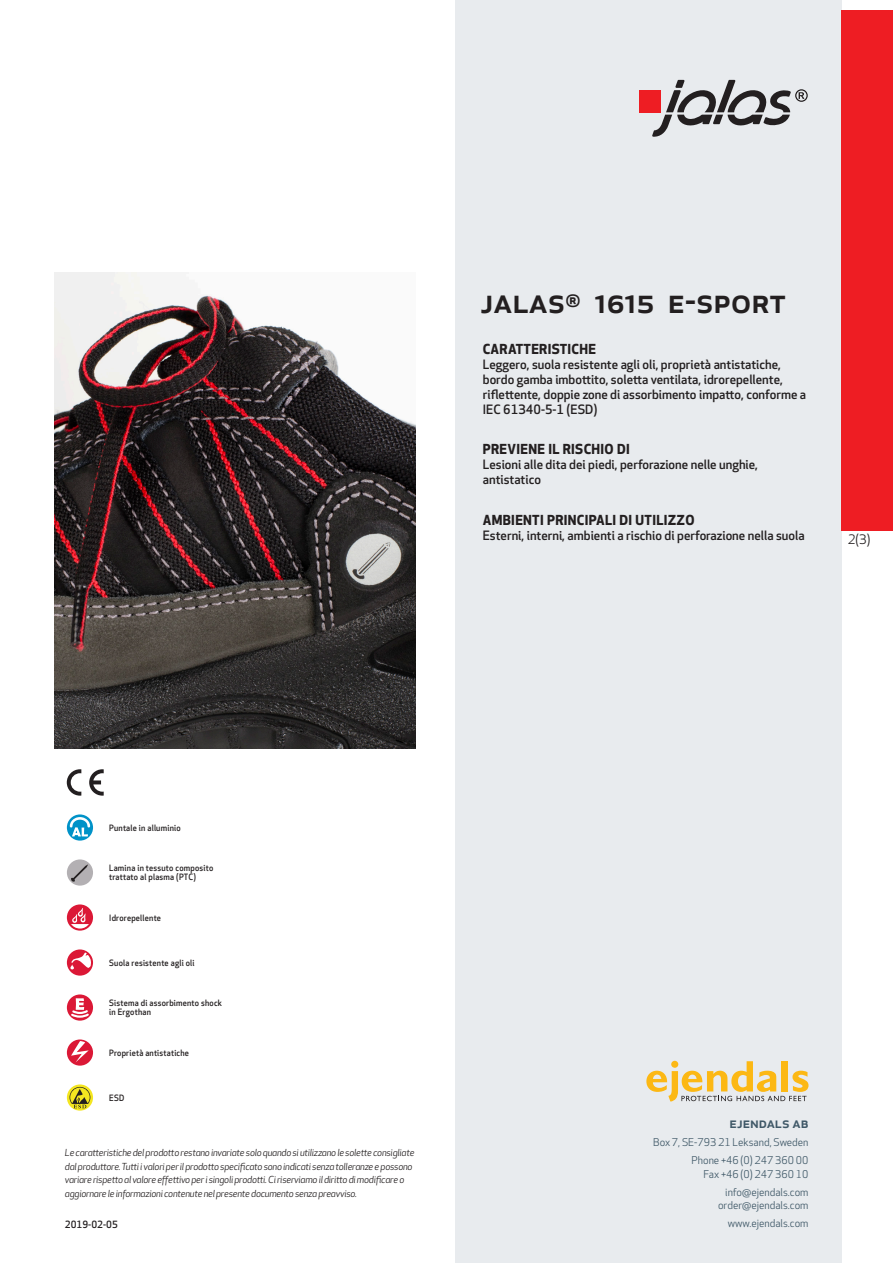
<style>
.page{position:relative;width:893px;height:1263px;background:#fff}
.page>*{position:absolute;margin:0;border:0;box-sizing:border-box;transform-origin:0 0}
.prodname{font:500 34.5px "Apex New";color:#231f20}
.t1{font:500 15px "Apex New";color:#405968}
.Funktion_body{font:700 13.5px "Apex New";letter-spacing:.025em;color:#231f20}
.t2{font:12.75px "Apex New";color:#231f20}
.Funktion_body-2{font:500 12.6px/15px "Apex New";color:#231f20}
.t3{font:10.5px/18px "Apex New";color:#405968;text-align:right}
.Sidfot_datum{font:500 9.75px "Apex New";color:#231f20}
.t4{font:italic 9.45px/13.5px "Apex New";letter-spacing:-.025em;color:#231f20}
.Artikel{font:500 8.55px/9px "Apex New";letter-spacing:.025em;color:#231f20;scale:.95 1}
</style>
<div class="page">
<div style="left:455px;top:0;width:387px;height:1263px;background:#e8ebee"></div>
<svg style="left:646px;top:1061px;width:162px;height:40px"></svg>
<div style="left:842px;top:11px;width:51px;height:520px;background:#ee1d23"></div>
<div style="left:639px;top:90px;width:22px;height:22px;background:#ee1d23"></div>
<svg style="left:652px;top:80px;width:156px;height:57px"></svg>
<svg style="left:67px;top:814px;width:26px;height:27px"></svg>
<svg style="left:70px;top:817px;width:20px;height:19px"></svg>
<div style="left:67px;top:859px;width:26px;height:27px;background:#b3b0b3;border-radius:50%"></div>
<svg style="left:71px;top:864px;width:17px;height:18px"></svg>
<svg style="left:67px;top:904px;width:26px;height:27px"></svg>
<svg style="left:71px;top:908px;width:18px;height:20px"></svg>
<svg style="left:67px;top:949px;width:26px;height:27px"></svg>
<svg style="left:70px;top:952px;width:21px;height:17px"></svg>
<svg style="left:67px;top:994px;width:26px;height:27px"></svg>
<svg style="left:69px;top:998px;width:22px;height:21px"></svg>
<svg style="left:67px;top:1039px;width:26px;height:27px"></svg>
<svg style="left:71px;top:1041px;width:18px;height:21px"></svg>
<svg style="left:67px;top:1084px;width:26px;height:26px"></svg>
<svg style="left:70px;top:1087px;width:20px;height:21px"></svg>
<svg style="left:89px;top:769px;width:15px;height:27px"></svg>
<svg style="left:67px;top:769px;width:14px;height:27px"></svg>
<img style="left:54px;top:272px;width:361px;height:476px">
<p class="prodname" style="left:480px;top:277px;width:307px">JALAS<sup>®</sup> 1615 E-Sport</p>
<p class="Funktion_body" style="left:483px;top:339px;width:115px">CARATTERISTICHE</p>
<p class="Funktion_body-2" style="left:483px;top:356px;width:325px">Leggero, suola resistente agli oli, proprietà antistatiche, bordo gamba imbottito, soletta ventilata, idrorepellente, riflettente, doppie zone di assorbimento impatto, conforme a IEC 61340-5-1 (ESD)</p>
<p class="Funktion_body" style="left:483px;top:440px;width:149px">PREVIENE IL RISCHIO DI</p>
<p class="Funktion_body-2" style="left:483px;top:457px;width:277px">Lesioni alle dita dei piedi, perforazione nelle unghie, antistatico</p>
<p class="Funktion_body" style="left:483px;top:510px;width:213px">AMBIENTI PRINCIPALI DI UTILIZZO</p>
<p class="Funktion_body-2" style="left:483px;top:528px;width:323px">Esterni, interni, ambienti a rischio di perforazione nella suola</p>
<p class="t2" style="left:848px;top:531px;width:24px">2(3)</p>
<p class="Artikel" style="left:109px;top:823px;width:77px">Puntale in alluminio</p>
<p class="Artikel" style="left:109px;top:864px;width:111px">Lamina in tessuto composito trattato al plasma (PTC)</p>
<p class="Artikel" style="left:109px;top:913px;width:56px">Idrorepellente</p>
<p class="Artikel" style="left:109px;top:958px;width:91px">Suola resistente agli oli</p>
<p class="Artikel" style="left:109px;top:999px;width:120px">Sistema di assorbimento shock in Ergothan</p>
<p class="Artikel" style="left:109px;top:1048px;width:85px">Proprietà antistatiche</p>
<p class="Artikel" style="left:109px;top:1093px;width:17px">ESD</p>
<p class="t4" style="left:65px;top:1146px;width:351px">Le caratteristiche del prodotto restano invariate solo quando si utilizzano le solette consigliate dal produttore. Tutti i valori per il prodotto specificato sono indicati senza tolleranze e possono variare rispetto al valore effettivo per i singoli prodotti. Ci riserviamo il diritto di modificare o aggiornare le informazioni contenute nel presente documento senza preavviso.</p>
<p class="Sidfot_datum" style="left:65px;top:1218px;width:54px">2019-02-05</p>
<h2 class="t1" style="left:729px;top:1113px;width:80px">ejendals ab</h2>
<p class="t3" style="left:653px;top:1133px;width:157px">Box 7, SE-793 21 Leksand, Sweden<br>Phone +46 (0) 247 360 00</p>
<p class="t3" style="left:703px;top:1165px;width:107px">Fax +46 (0) 247 360 10 info@ejendals.com</p>
<p class="t3" style="left:718px;top:1196px;width:92px">order@ejendals.com</p>
<p class="t3" style="left:728px;top:1215px;width:82px">www.ejendals.com</p>
</div>
